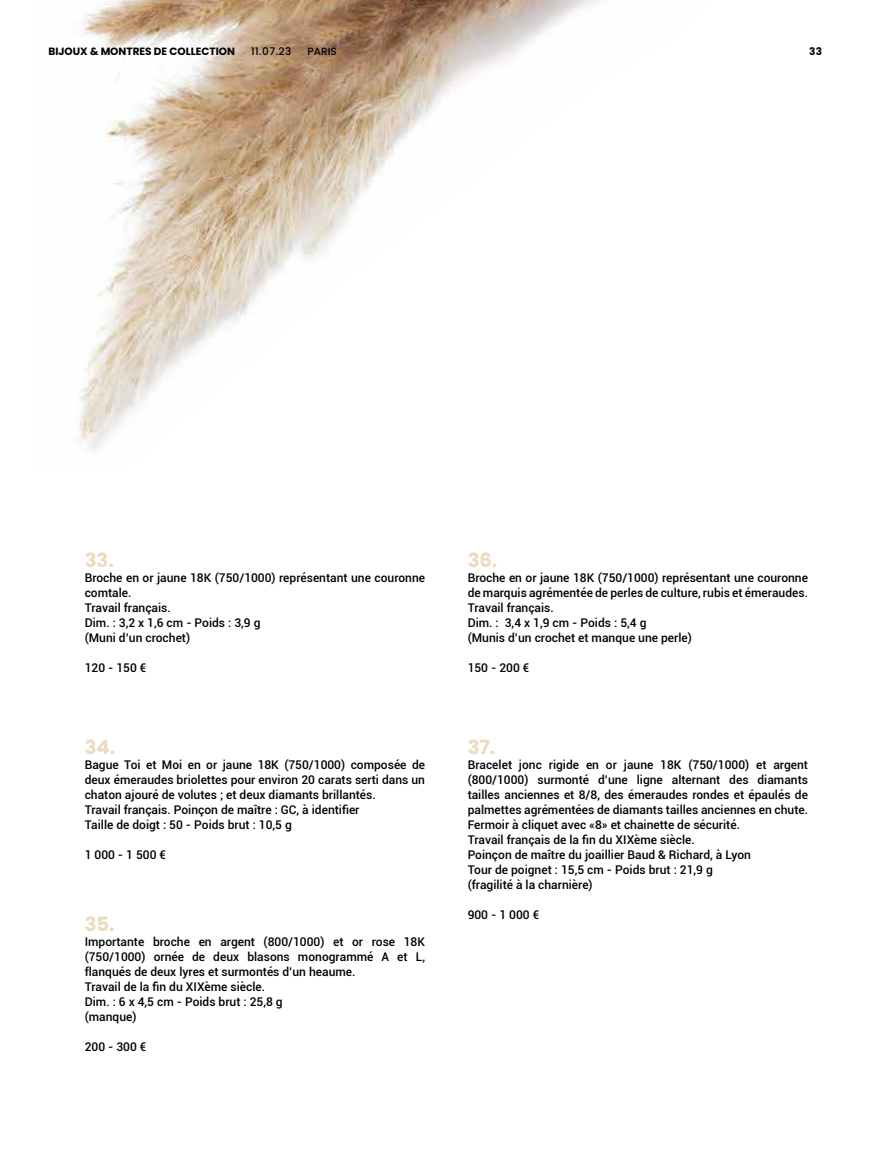
<style>
.page{position:relative;width:893px;height:1149px;background:#fff}
.page>*{position:absolute;margin:0;border:0;box-sizing:border-box;transform-origin:0 0}
.t1{font:700 19.5px "Poppins";color:#ecdbbd}
.t2{font:500 12px/15px "Roboto";color:#000}
.t3{font:700 10.5px "Poppins";color:#000}
.t4{font:500 10.5px "Poppins";color:#000}
</style>
<div class="page">
<img style="left:79px;top:0;width:522px;height:451px">
<p class="t3" style="left:49px;top:45px;width:188px">BIJOUX &amp; MONTRES DE COLLECTION</p>
<p class="t4" style="left:251px;top:45px;width:42px">11.07.23</p>
<p class="t4" style="left:307px;top:45px;width:31px">PARIS</p>
<p class="t3" style="left:809px;top:45px;width:15px">33</p>
<h1 class="t1" style="left:85px;top:549px;width:31px">33.</h1>
<p class="t2" style="left:85px;top:570px;width:342px">Broche en or jaune 18K (750/1000) représentant une couronne comtale.<br>Travail français.<br>Dim. : 3,2 x 1,6 cm - Poids : 3,9 g<br>(Muni d’un crochet)</p>
<p class="t2" style="left:85px;top:660px;width:63px">120 - 150 €</p>
<h1 class="t1" style="left:85px;top:736px;width:32px">34.</h1>
<p class="t2" style="left:85px;top:757px;width:342px">Bague Toi et Moi en or jaune 18K (750/1000) composée de deux émeraudes briolettes pour environ 20 carats serti dans un chaton ajouré de volutes ; et deux diamants brillantés.<br>Travail français. Poinçon de maître : GC, à identifier<br>Taille de doigt : 50 - Poids brut : 10,5 g</p>
<p class="t2" style="left:85px;top:847px;width:83px">1 000 - 1 500 €</p>
<h1 class="t1" style="left:85px;top:913px;width:31px">35.</h1>
<p class="t2" style="left:85px;top:934px;width:342px">Importante broche en argent (800/1000) et or rose 18K (750/1000) ornée de deux blasons monogrammé A et L, flanqués de deux lyres et surmontés d’un heaume.<br>Travail de la fin du XIXème siècle.<br>Dim. : 6 x 4,5 cm - Poids brut : 25,8 g<br>(manque)</p>
<p class="t2" style="left:85px;top:1039px;width:63px">200 - 300 €</p>
<h1 class="t1" style="left:467px;top:549px;width:31px">36.</h1>
<p class="t2" style="left:467px;top:570px;width:342px">Broche en or jaune 18K (750/1000) représentant une couronne de marquis agrémentée de perles de culture, rubis et émeraudes.<br>Travail français.<br>Dim. : 3,4 x 1,9 cm - Poids : 5,4 g<br>(Munis d’un crochet et manque une perle)</p>
<p class="t2" style="left:467px;top:660px;width:63px">150 - 200 €</p>
<h1 class="t1" style="left:467px;top:736px;width:29px">37.</h1>
<p class="t2" style="left:467px;top:757px;width:342px">Bracelet jonc rigide en or jaune 18K (750/1000) et argent (800/1000) surmonté d’une ligne alternant des diamants tailles anciennes et 8/8, des émeraudes rondes et épaulés de palmettes agrémentées de diamants tailles anciennes en chute.<br>Fermoir à cliquet avec «8» et chainette de sécurité.<br>Travail français de la fin du XIXème siècle.<br>Poinçon de maître du joaillier Baud &amp; Richard, à Lyon<br>Tour de poignet : 15,5 cm - Poids brut : 21,9 g<br>(fragilité à la charnière)</p>
<p class="t2" style="left:467px;top:907px;width:73px">900 - 1 000 €</p>
</div>
